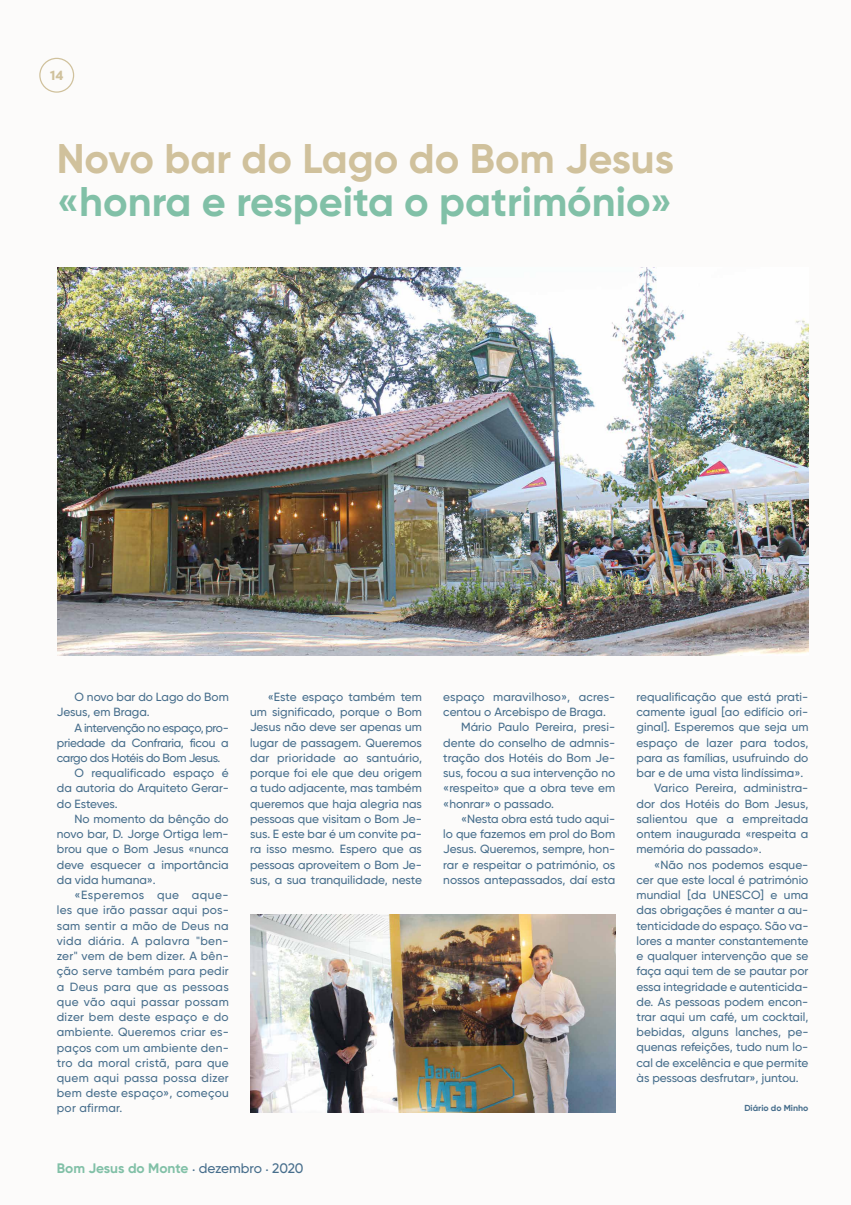
<style>
.page{position:relative;width:851px;height:1205px;background:#fff}
.page>*{position:absolute;margin:0;border:0;box-sizing:border-box;transform-origin:0 0}
.t1{font:700 41.38px "Gilroy";color:#81c0a7}
.t2{font:700 41.38px "Gilroy";color:#d0c19c}
.t3{font:700 13.75px "Gilroy";color:#81c0a7}
.t4{font:900 12.5px "Verlag";color:#d0c19c}
.t5{font:500 11.88px/15.2px "Gilroy";color:#476e8c}
.t6{font:500 11.88px "Gilroy";letter-spacing:.025em;color:#476e8c}
.t7{font:500 11.88px "Gilroy";letter-spacing:.02em;color:#476e8c}
.t8{font:500 11.88px "Gilroy";letter-spacing:-.03em;color:#476e8c}
.t9{font:500 11.88px "Gilroy";letter-spacing:-.02em;color:#476e8c}
.t10{font:500 11.88px "Gilroy";letter-spacing:.04em;color:#476e8c}
.t11{font:700 8.75px "Gilroy";color:#476e8c}
.s1{font-weight:500;color:#476e8c}
</style>
<div class="page">
<div style="left:0;top:0;width:850px;height:1205px;background:#fcfbfa"></div>
<img style="left:250px;top:914px;width:365px;height:199px">
<img style="left:57px;top:268px;width:751px;height:387px">
<div style="left:39px;top:58px;width:35px;height:35px;border:1px solid #d0c19c;border-radius:50%"></div>
<p class="t4" style="left:50px;top:65px;width:15px">14</p>
<h1 class="t2" style="left:57px;top:133px;width:618px">Novo bar do Lago do Bom Jesus</h1>
<h1 class="t1" style="left:57px;top:175px;width:617px">«honra e respeita o património»</h1>
<p class="t5" style="left:57px;top:689px;width:173px;text-indent:18px">O novo bar do Lago do Bom<br>Jesus, em Braga.</p>
<p class="t8" style="left:75px;top:720px;width:156px">A intervenção no espaço, pro-</p>
<p class="t9" style="left:57px;top:735px;width:173px">priedade da Confraria, ficou a</p>
<p class="t8" style="left:57px;top:750px;width:165px">cargo dos Hotéis do Bom Jesus.</p>
<p class="t5" style="left:75px;top:765px;width:156px">O requalificado espaço é</p>
<p class="t5" style="left:57px;top:780px;width:173px">da autoria do Arquiteto Gerar-</p>
<p class="t9" style="left:57px;top:796px;width:62px">do Esteves.</p>
<p class="t5" style="left:75px;top:811px;width:156px">No momento da bênção do</p>
<p class="t5" style="left:57px;top:826px;width:173px">novo bar, D. Jorge Ortiga lem-</p>
<p class="t5" style="left:57px;top:841px;width:173px">brou que o Bom Jesus «nunca</p>
<p class="t5" style="left:57px;top:857px;width:173px">deve esquecer a importância</p>
<p class="t5" style="left:57px;top:872px;width:100px">da vida humana».</p>
<p class="t10" style="left:75px;top:887px;width:156px">«Esperemos que aque-</p>
<p class="t6" style="left:57px;top:903px;width:173px">les que irão passar aqui pos-</p>
<p class="t7" style="left:57px;top:918px;width:173px">sam sentir a mão de Deus na</p>
<p class="t6" style="left:57px;top:933px;width:173px">vida diária. A palavra "ben-</p>
<p class="t7" style="left:57px;top:948px;width:173px">zer" vem de bem dizer. A bên-</p>
<p class="t7" style="left:57px;top:964px;width:173px">ção serve também para pedir</p>
<p class="t6" style="left:57px;top:979px;width:173px">a Deus para que as pessoas</p>
<p class="t6" style="left:57px;top:994px;width:173px">que vão aqui passar possam</p>
<p class="t6" style="left:57px;top:1009px;width:173px">dizer bem deste espaço e do</p>
<p class="t7" style="left:57px;top:1025px;width:173px">ambiente. Queremos criar es-</p>
<p class="t7" style="left:57px;top:1040px;width:173px">paços com um ambiente den-</p>
<p class="t6" style="left:57px;top:1055px;width:173px">tro da moral cristã, para que</p>
<p class="t6" style="left:57px;top:1070px;width:173px">quem aqui passa possa dizer</p>
<p class="t7" style="left:57px;top:1086px;width:173px">bem deste espaço», começou</p>
<p class="t7" style="left:57px;top:1101px;width:67px">por afirmar.</p>
<p class="t5" style="left:250px;top:689px;width:173px;text-align:justify;text-indent:18px">«Este espaço também tem um significado, porque o Bom Jesus não deve ser apenas um lugar de passagem. Queremos dar prioridade ao santuário, porque foi ele que deu origem a tudo adjacente, mas também queremos que haja alegria nas pessoas que visitam o Bom Je&shy;sus. E este bar é um convite pa&shy;ra isso mesmo. Espero que as pessoas aproveitem o Bom Je&shy;sus, a sua tranquilidade, neste</p>
<p class="t5" style="left:443px;top:689px;width:173px">espaço maravilhoso», acres-</p>
<p class="t5" style="left:443px;top:704px;width:164px">centou o Arcebispo de Braga.</p>
<p class="t5" style="left:461px;top:719px;width:156px">Mário Paulo Pereira, presi-</p>
<p class="t5" style="left:443px;top:735px;width:173px">dente do conselho de admnis-</p>
<p class="t5" style="left:443px;top:750px;width:173px">tração dos Hotéis do Bom Je-</p>
<p class="t5" style="left:443px;top:765px;width:173px">sus, focou a sua intervenção no</p>
<p class="t5" style="left:443px;top:780px;width:173px">«respeito» que a obra teve em</p>
<p class="t5" style="left:443px;top:796px;width:112px">«honrar» o passado.</p>
<p class="t5" style="left:461px;top:811px;width:156px">«Nesta obra está tudo aqui-</p>
<p class="t5" style="left:443px;top:826px;width:173px">lo que fazemos em prol do Bom</p>
<p class="t5" style="left:443px;top:841px;width:173px">Jesus. Queremos, sempre, hon-</p>
<p class="t5" style="left:443px;top:857px;width:173px">rar e respeitar o património, os</p>
<p class="t5" style="left:443px;top:872px;width:173px">nossos antepassados, daí esta</p>
<p class="t3" style="left:57px;top:1160px;width:248px">Bom Jesus do Monte <span class="s1">· dezembro · 2020</span></p>
<p class="t5" style="left:636px;top:689px;width:173px">requalificação que está prati-</p>
<p class="t5" style="left:636px;top:704px;width:173px">camente igual [ao edifício ori-</p>
<p class="t5" style="left:636px;top:719px;width:173px">ginal]. Esperemos que seja um</p>
<p class="t5" style="left:636px;top:735px;width:173px">espaço de lazer para todos,</p>
<p class="t5" style="left:636px;top:750px;width:173px">para as famílias, usufruindo do</p>
<p class="t5" style="left:636px;top:765px;width:168px">bar e de uma vista lindíssima».</p>
<p class="t5" style="left:654px;top:780px;width:156px">Varico Pereira, administra-</p>
<p class="t5" style="left:636px;top:796px;width:173px">dor dos Hotéis do Bom Jesus,</p>
<p class="t5" style="left:636px;top:811px;width:173px">salientou que a empreitada</p>
<p class="t5" style="left:636px;top:826px;width:173px">ontem inaugurada «respeita a</p>
<p class="t5" style="left:636px;top:841px;width:127px">memória do passado».</p>
<p class="t5" style="left:654px;top:857px;width:156px">«Não nos podemos esque-</p>
<p class="t5" style="left:636px;top:872px;width:173px">cer que este local é património</p>
<p class="t5" style="left:636px;top:887px;width:173px">mundial [da UNESCO] e uma</p>
<p class="t5" style="left:636px;top:902px;width:173px">das obrigações é manter a au-</p>
<p class="t5" style="left:636px;top:917px;width:173px">tenticidade do espaço. São va-</p>
<p class="t5" style="left:636px;top:933px;width:173px">lores a manter constantemente</p>
<p class="t5" style="left:636px;top:948px;width:173px">e qualquer intervenção que se</p>
<p class="t5" style="left:636px;top:963px;width:173px">faça aqui tem de se pautar por</p>
<p class="t5" style="left:636px;top:978px;width:173px">essa integridade e autenticida-</p>
<p class="t5" style="left:636px;top:994px;width:173px">de. As pessoas podem encon-</p>
<p class="t5" style="left:636px;top:1009px;width:173px">trar aqui um café, um cocktail,</p>
<p class="t5" style="left:636px;top:1024px;width:173px">bebidas, alguns lanches, pe-</p>
<p class="t5" style="left:636px;top:1039px;width:173px">quenas refeições, tudo num lo-</p>
<p class="t5" style="left:636px;top:1055px;width:173px">cal de excelência e que permite</p>
<p class="t5" style="left:636px;top:1070px;width:164px">às pessoas desfrutar», juntou.</p>
<p class="t11" style="left:744px;top:1103px;width:65px">Diário do Minho</p>
</div>
